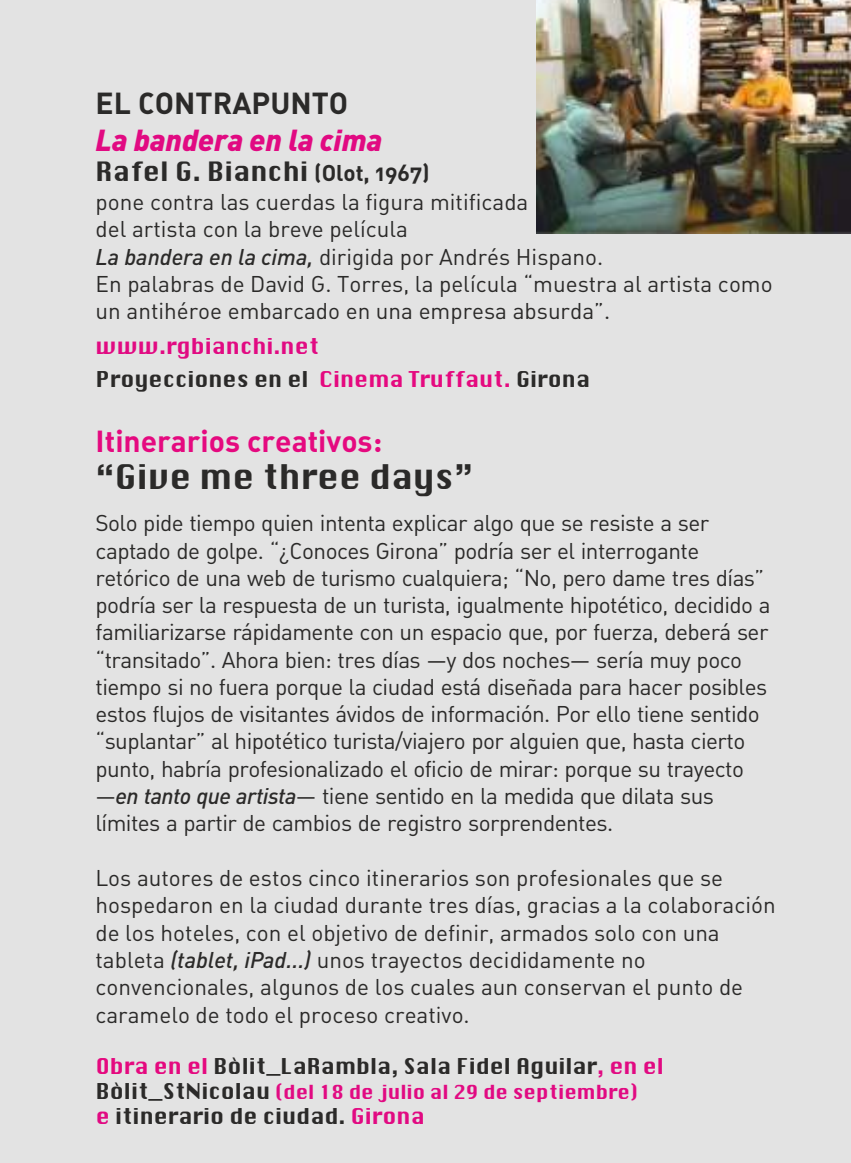
<style>
.page{position:relative;width:851px;height:1163px;background:#fff}
.page>*{position:absolute;margin:0;border:0;box-sizing:border-box;transform-origin:0 0}
.t1{font:35px "Chicane";color:#2b2a29}
.t2{font:700 30px "DIN Alternate";color:#e5097f}
.t3{font:italic 900 30px "DIN";color:#e10a82}
.t4{font:700 30px "DIN Alternate";color:#2b2a29}
.t5{font:27.5px "Chicane";color:#2b2a29}
.t6{font:22.5px/27.2px "DIN Alternate";letter-spacing:-.025em;color:#2b2a29}
.t7{font:22.5px/27.2px "DIN Alternate";color:#2b2a29}
.t8{font:22.5px "Chicane";color:#2b2a29}
.t9{font:22.5px "Chicane";color:#e10a82}
.t10{font:20px "Chicane";color:#e10a82}
.s1{font-family:"DIN Alternate";font-weight:700;font-size:22.5px}
.s2{font-family:"DIN";font-weight:500;font-style:italic}
.s3{color:#e5097f}
.s4{color:#e10a82}
.s5{font-size:22.5px;color:#2b2a29}
</style>
<div class="page">
<div style="left:0;top:0;width:850px;height:1162px;background:#e3e3e3"></div>
<img style="left:536px;top:0;width:314px;height:234px">
<h2 class="t4" style="left:96px;top:92px;width:254px">EL CONTRAPUNTO</h2>
<h2 class="t3" style="left:96px;top:126px;width:288px">La bandera en la cima</h2>
<p class="t5" style="left:96px;top:157px;width:335px">Rafel G. Bianchi <span class="s1">(Olot, 1967)</span></p>
<p class="t7" style="left:96px;top:190px;width:678px">pone contra las cuerdas la figura mitificada<br>del artista con la breve película<br><span class="s2">La bandera en la cima,</span> dirigida por Andrés Hispano.<br>En palabras de David G. Torres, la película “muestra al artista como un antihéroe embarcado en una empresa absurda”.</p>
<p class="t9" style="left:96px;top:334px;width:225px">www.rgbianchi.net</p>
<p class="t8" style="left:96px;top:366px;width:495px">Proyecciones en el <span class="s3">Cinema Truffaut.</span> Girona</p>
<h2 class="t2" style="left:96px;top:429px;width:288px">Itinerarios creativos:</h2>
<h1 class="t1" style="left:96px;top:458px;width:379px">“Give me three days”</h1>
<p class="t6" style="left:95px;top:511px;width:676px">Solo pide tiempo quien intenta explicar algo que se resiste a ser captado de golpe. “¿Conoces Girona” podría ser el interrogante retórico de una web de turismo cualquiera; “No, pero dame tres días” podría ser la respuesta de un turista, igualmente hipotético, decidido a familiarizarse rápidamente con un espacio que, por fuerza, deberá ser “transitado”. Ahora bien: tres días —y dos noches— sería muy poco tiempo si no fuera porque la ciudad está diseñada para hacer posibles estos flujos de visitantes ávidos de información. Por ello tiene sentido “suplantar” al hipotético turista/viajero por alguien que, hasta cierto punto, habría profesionalizado el oficio de mirar: porque su trayecto —<span class="s2">en tanto que artista</span>— tiene sentido en la medida que dilata sus límites a partir de cambios de registro sorprendentes.</p>
<p class="t7" style="left:95px;top:866px;width:681px">Los autores de estos cinco itinerarios son profesionales que se hospedaron en la ciudad durante tres días, gracias a la colaboración de los hoteles, con el objetivo de definir, armados solo con una tableta <span class="s2">(tablet, iPad...)</span> unos trayectos decididamente no convencionales, algunos de los cuales aun conservan el punto de caramelo de todo el proceso creativo.</p>
<p class="t8" style="left:96px;top:1053px;width:569px"><span class="s3">Obra en el</span> Bòlit_LaRambla, Sala Fidel Aguilar<span class="s4">, en el</span></p>
<p class="t10" style="left:96px;top:1081px;width:543px"><span class="s5">Bòlit_StNicolau</span> (del 18 de julio al 29 de septiembre)</p>
<p class="t8" style="left:96px;top:1104px;width:330px"><span class="s4">e</span> itinerario de ciudad. <span class="s4">Girona</span></p>
</div>
